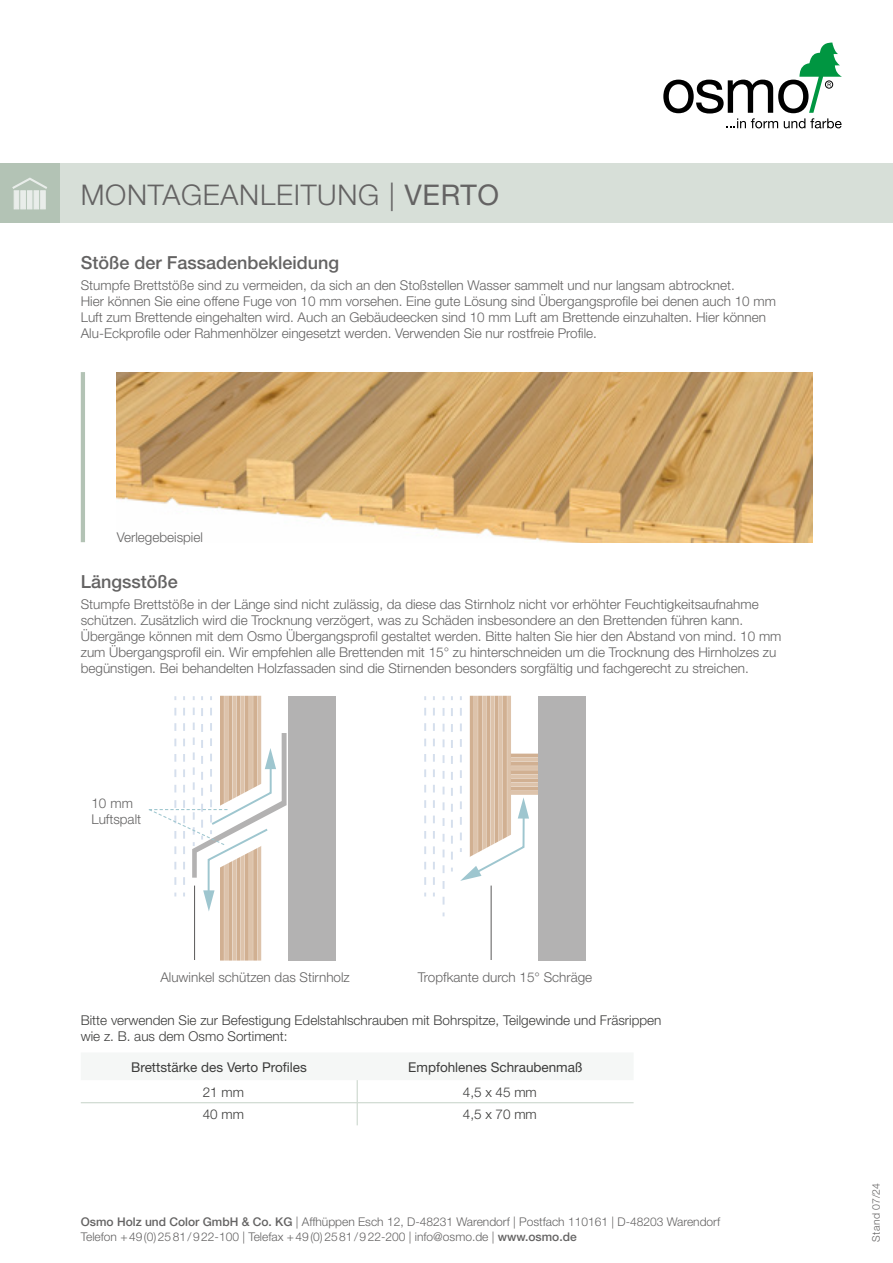
<style>
.page{position:relative;width:893px;height:1263px;background:#fff}
.page>*{position:absolute;margin:0;border:0;box-sizing:border-box;transform-origin:0 0}
.Thema__Headline{font:300 28.5px "Helvetica Neue";letter-spacing:.025em;color:#646363}
.t1{font:500 18px "Helvetica Neue";color:#646363}
.Bildunterschrift{font:300 13.5px/16.2px "Helvetica Neue";color:#646363}
.t2{font:300 13.5px/16.2px "Helvetica Neue";color:#3c3c3b}
.t3{font:13.5px "Helvetica Neue";color:#3c3c3b}
.t4{font:300 12px/15px "Helvetica Neue";color:#646363}
.t5{font:300 10.5px "Helvetica Neue";letter-spacing:.04em;color:#646363}
.s1{font-weight:400}
.s2{font-weight:500}
</style>
<div class="page">
<svg style="left:663px;top:43px;width:179px;height:85px"></svg>
<div style="left:60px;top:164px;width:833px;height:59px;background:#d7dfd8"></div>
<div style="left:0;top:164px;width:60px;height:59px;background:#b3c3b5"></div>
<svg style="left:12px;top:177px;width:35px;height:14px"></svg>
<svg style="left:20px;top:190px;width:6px;height:19px"></svg>
<div style="left:14px;top:190px;width:5px;height:19px;background:#e9edea"></div>
<svg style="left:27px;top:190px;width:6px;height:19px"></svg>
<div style="left:34px;top:190px;width:5px;height:19px;background:#e9edea"></div>
<div style="left:40px;top:190px;width:6px;height:19px;background:#e9edea"></div>
<hr style="left:81px;top:372px;width:4px;height:170px;background:#b3c3b5">
<img style="left:117px;top:372px;width:695px;height:170px">
<hr style="left:220px;top:696px;width:4px;height:264px;background:#d1b092">
<hr style="left:224px;top:696px;width:4px;height:264px;background:#ddc3ab">
<svg style="left:228px;top:696px;width:4px;height:264px"></svg>
<svg style="left:232px;top:696px;width:4px;height:264px"></svg>
<hr style="left:237px;top:696px;width:3px;height:264px;background:#d1b092">
<svg style="left:241px;top:696px;width:4px;height:264px"></svg>
<svg style="left:245px;top:696px;width:4px;height:264px"></svg>
<hr style="left:249px;top:696px;width:4px;height:264px;background:#ddc3ab">
<svg style="left:253px;top:696px;width:4px;height:264px"></svg>
<svg style="left:257px;top:696px;width:4px;height:264px"></svg>
<div style="left:288px;top:696px;width:48px;height:264px;background:#b3b2b2"></div>
<hr style="left:194px;top:885px;width:1px;height:75px;background:#646363">
<svg style="left:148px;top:707px;width:139px;height:204px"></svg>
<svg style="left:470px;top:696px;width:4px;height:12px"></svg>
<hr style="left:474px;top:696px;width:4px;height:264px;background:#ddc3ab">
<hr style="left:478px;top:696px;width:4px;height:264px;background:#d1b092">
<svg style="left:482px;top:696px;width:4px;height:12px"></svg>
<svg style="left:486px;top:696px;width:4px;height:12px"></svg>
<hr style="left:491px;top:696px;width:3px;height:264px;background:#ddc3ab">
<svg style="left:495px;top:696px;width:4px;height:12px"></svg>
<svg style="left:499px;top:696px;width:4px;height:12px"></svg>
<hr style="left:503px;top:696px;width:4px;height:264px;background:#d1b092">
<hr style="left:507px;top:696px;width:4px;height:264px;background:#ddc3ab">
<svg style="left:433px;top:708px;width:2px;height:188px"></svg>
<svg style="left:424px;top:708px;width:2px;height:188px"></svg>
<hr style="left:511px;top:754px;width:30px;height:3px;background:#d1b092">
<svg style="left:529px;top:758px;width:9px;height:4px"></svg>
<svg style="left:529px;top:762px;width:9px;height:4px"></svg>
<hr style="left:511px;top:766px;width:30px;height:4px;background:#ddc3ab">
<svg style="left:529px;top:770px;width:9px;height:4px"></svg>
<svg style="left:529px;top:774px;width:9px;height:4px"></svg>
<svg style="left:529px;top:778px;width:9px;height:4px"></svg>
<hr style="left:511px;top:783px;width:30px;height:3px;background:#ddc3ab">
<svg style="left:529px;top:787px;width:9px;height:4px"></svg>
<svg style="left:529px;top:791px;width:9px;height:4px"></svg>
<div style="left:538px;top:696px;width:48px;height:264px;background:#b3b2b2"></div>
<svg style="left:443px;top:708px;width:86px;height:252px"></svg>
<hr style="left:491px;top:885px;width:1px;height:75px;background:#646363">
<svg style="left:81px;top:1080px;width:553px;height:45px"></svg>
<p class="Thema__Headline" style="left:81px;top:177px;width:420px">MONTAGEANLEITUNG | <span class="s1">VERTO</span></p>
<p class="t1" style="left:81px;top:252px;width:260px">Stöße der Fassadenbekleidung</p>
<p class="Bildunterschrift" style="left:81px;top:276px;width:697px">Stumpfe Brettstöße sind zu vermeiden, da sich an den Stoßstellen Wasser sammelt und nur langsam abtrocknet.<br>Hier können Sie eine offene Fuge von 10 mm vorsehen. Eine gute Lösung sind Übergangsprofile bei denen auch 10 mm Luft zum Brettende eingehalten wird. Auch an Gebäudeecken sind 10 mm Luft am Brettende einzuhalten. Hier können Alu-Eckprofile oder Rahmenhölzer eingesetzt werden. Verwenden Sie nur rostfreie Profile.</p>
<p class="Bildunterschrift" style="left:117px;top:529px;width:88px">Verlegebeispiel</p>
<p class="t1" style="left:81px;top:571px;width:99px">Längsstöße</p>
<p class="Bildunterschrift" style="left:81px;top:595px;width:702px">Stumpfe Brettstöße in der Länge sind nicht zulässig, da diese das Stirnholz nicht vor erhöhter Feuchtigkeitsaufnahme schützen. Zusätzlich wird die Trocknung verzögert, was zu Schäden insbesondere an den Brettenden führen kann.<br>Übergänge können mit dem Osmo Übergangsprofil gestaltet werden. Bitte halten Sie hier den Abstand von mind. 10 mm zum Übergangsprofil ein. Wir empfehlen alle Brettenden mit 15° zu hinterschneiden um die Trocknung des Hirnholzes zu begünstigen. Bei behandelten Holzfassaden sind die Stirnenden besonders sorgfältig und fachgerecht zu streichen.</p>
<p class="Bildunterschrift" style="left:91px;top:795px;width:51px">10 mm<br>Luftspalt</p>
<p class="Bildunterschrift" style="left:418px;top:969px;width:176px">Tropfkante durch 15° Schräge</p>
<p class="t2" style="left:81px;top:1012px;width:582px">Bitte verwenden Sie zur Befestigung Edelstahlschrauben mit Bohrspitze, Teilgewinde und Fräsrippen wie z. B. aus dem Osmo Sortiment:</p>
<p class="t3" style="left:131px;top:1059px;width:177px">Brettstärke des Verto Profiles</p>
<p class="t3" style="left:408px;top:1059px;width:176px">Empfohlenes Schraubenmaß</p>
<p class="t2" style="left:203px;top:1083px;width:43px">21 mm</p>
<p class="t2" style="left:463px;top:1083px;width:76px">4,5 x 45 mm</p>
<p class="t2" style="left:203px;top:1106px;width:43px">40 mm</p>
<p class="t2" style="left:463px;top:1106px;width:76px">4,5 x 70 mm</p>
<p class="Bildunterschrift" style="left:160px;top:969px;width:191px">Aluwinkel schützen das Stirnholz</p>
<p class="t4" style="left:81px;top:1213px;width:641px"><span class="s2">Osmo Holz und Color GmbH &amp; Co. KG</span> | Affhüppen Esch 12, D-48231 Warendorf | Postfach 110161 | D-48203 Warendorf<br>Telefon +49(0)2581/922-100 | Telefax +49(0)2581/922-200 | info@osmo.de | <span class="s2">www.osmo.de</span></p>
<p class="t5" style="left:870px;top:1242px;width:60px;rotate:-90deg">Stand 07/24</p>
</div>
